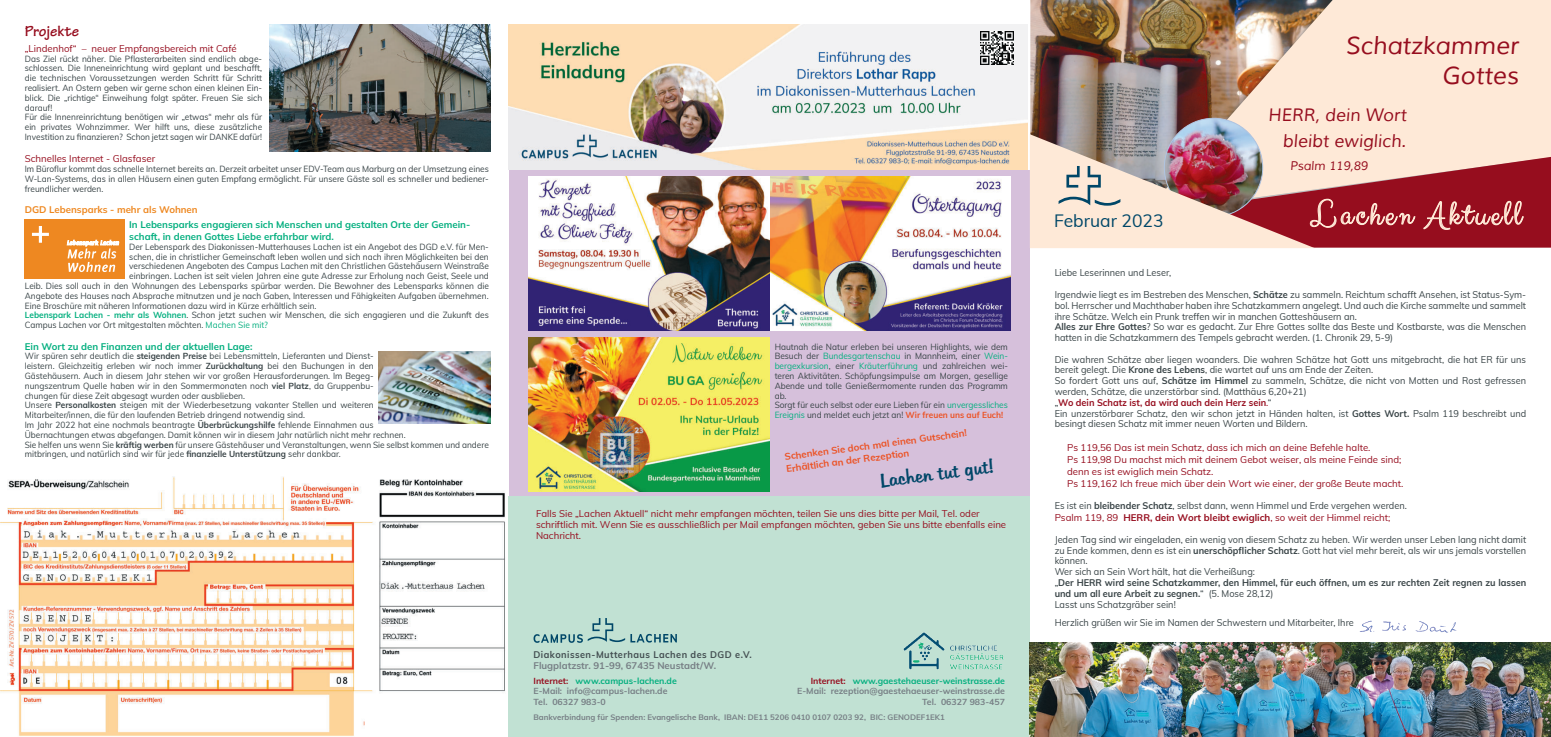
<style>
.page{position:relative;width:1551px;height:737px;background:#fff}
.page>*{position:absolute;margin:0;border:0;box-sizing:border-box;transform-origin:0 0}
.t1{font:35px "Clicker Script";letter-spacing:.08em;color:#fee9d7}
.t2{font:italic 24.5px/29.4px "Muli";color:#960d1e;text-align:right}
.t3{font:19.25px "Martina";color:#004768}
.t4{font:italic 17.5px/25.2px "Muli";color:#960d1e;text-align:right}
.t5{font:17.5px "Muli";color:#004768}
.t6{font:700 15.75px "Tekton Pro";color:#960d1e}
.t7{font:italic 12.25px "Muli";color:#960d1e}
.t8{font:9.62px/10.8px "Muli";color:#384346;scale:.95 1}
.t9{font:9.62px/12.3px "Muli";color:#960d1e}
.t10{font:700 9.62px/11.5px "Mulish";color:#04af7f}
.t11{font:700 9.62px/12px "Muli";color:#ec5224}
.t12{font:700 9.62px "Muli";letter-spacing:.05em;color:#434e51;scale:.95 1}
.t13{font:700 9.62px "Muli";color:#777f85}
.t14{font:700 9.62px "Mulish";color:#ee8821}
.t15{font:8.75px/9.8px "Muli";color:#384346;scale:.95 1}
.t16{font:700 8.75px/10.5px "Muli";color:#777f85}
.t17{font:700 7.88px "Muli";color:#777f85}
.s1{font-weight:700;color:#04af7f}
.s2{color:#04af7f}
.s3{font-weight:700}
.s4{font-weight:700;color:#ec5224}
.s5{color:#960d1e}
.s6{font-weight:700;color:#960d1e}
</style>
<div class="page">
<img style="left:0;top:476px;width:505px;height:261px">
<div style="left:509px;top:170px;width:520px;height:326px;background:#d6c0db"></div>
<div style="left:508px;top:496px;width:521px;height:241px;background:#c1e1d3"></div>
<svg style="left:533px;top:618px;width:144px;height:25px"></svg>
<img style="left:903px;top:632px;width:100px;height:38px">
<svg style="left:1359px;top:620px;width:15px;height:12px"></svg>
<svg style="left:1415px;top:621px;width:41px;height:12px"></svg>
<svg style="left:1382px;top:621px;width:23px;height:10px"></svg>
<img style="left:1030px;top:0;width:109px;height:134px">
<img style="left:1144px;top:0;width:406px;height:134px">
<img style="left:1164px;top:118px;width:98px;height:99px;border-radius:49px">
<img style="left:1029px;top:134px;width:521px;height:114px">
<img style="left:508px;top:25px;width:519px;height:145px">
<img style="left:980px;top:32px;width:33px;height:32px">
<img style="left:269px;top:25px;width:221px;height:127px">
<div style="left:24px;top:219px;width:100px;height:60px;background:#ee8821"></div>
<svg style="left:32px;top:226px;width:17px;height:17px"></svg>
<svg style="left:67px;top:240px;width:52px;height:32px"></svg>
<img style="left:379px;top:351px;width:111px;height:72px">
<img style="left:1029px;top:643px;width:521px;height:94px">
<img style="left:769px;top:176px;width:240px;height:154px">
<img style="left:528px;top:176px;width:241px;height:154px">
<img style="left:528px;top:337px;width:241px;height:154px">
<h3 class="t6" style="left:25px;top:24px;width:56px">Projekte</h3>
<p class="t9" style="left:25px;top:42px;width:213px">„Lindenhof“ – neuer Empfangsbereich mit Café</p>
<p class="t15" style="left:25px;top:53px;width:251px">Das Ziel rückt näher. Die P昀氀asterarbeiten sind endlich abge&shy;schlossen. Die Inneneinrichtung wird geplant und beschafft, die technischen Voraussetzungen werden Schritt für Schritt realisiert. An Ostern geben wir gerne schon einen kleinen Ein&shy;blick. Die „richtige“ Einweihung folgt später. Freuen Sie sich darauf!<br>Für die Innenreinrichtung benötigen wir „etwas“ mehr als für ein privates Wohnzimmer. Wer hilft uns, diese zusätzliche Investition zu 昀椀nanzieren? Schon jetzt sagen wir DANKE dafür!</p>
<p class="t9" style="left:25px;top:153px;width:132px">Schnelles Internet - Glasfaser</p>
<p class="t15" style="left:25px;top:163px;width:490px;text-align:justify">Im Büro昀氀ur kommt das schnelle Internet bereits an. Derzeit arbeitet unser EDV-Team aus Marburg an der Umsetzung eines W-Lan-Systems, das in allen Häusern einen guten Empfang ermöglicht. Für unsere Gäste soll es schneller und bediener&shy;freundlicher werden.</p>
<p class="t14" style="left:25px;top:206px;width:174px">DGD Lebensparks - mehr als Wohnen</p>
<p class="t10" style="left:129px;top:220px;width:342px">In Lebensparks engagieren sich Menschen und gestalten Orte der Gemein&shy;schaft, in denen Gottes Liebe erfahrbar wird.</p>
<p class="t15" style="left:129px;top:242px;width:380px">Der Lebenspark des Diakonissen-Mutterhauses Lachen ist ein Angebot des DGD e.V. für Men-</p>
<p class="t15" style="left:129px;top:252px;width:380px">schen, die in christlicher Gemeinschaft leben wollen und sich nach ihren Möglichkeiten bei den</p>
<p class="t15" style="left:129px;top:261px;width:380px">verschiedenen Angeboten des Campus Lachen mit den Christlichen Gästehäusern Weinstraße</p>
<p class="t15" style="left:129px;top:271px;width:380px">einbringen. Lachen ist seit vielen Jahren eine gute Adresse zur Erholung nach Geist, Seele und</p>
<p class="t15" style="left:25px;top:281px;width:490px">Leib. Dies soll auch in den Wohnungen des Lebensparks spürbar werden. Die Bewohner des Lebensparks können die</p>
<p class="t15" style="left:25px;top:291px;width:489px">Angebote des Hauses nach Absprache mitnutzen und je nach Gaben, Interessen und Fähigkeiten Aufgaben übernehmen.</p>
<p class="t15" style="left:25px;top:301px;width:308px">Eine Broschüre mit näheren Informationen dazu wird in Kürze erhältlich sein.</p>
<p class="t15" style="left:25px;top:310px;width:490px"><span class="s1">Lebenspark Lachen - mehr als Wohnen</span>. Schon jetzt suchen wir Menschen, die sich engagieren und die Zukunft des</p>
<p class="t15" style="left:25px;top:320px;width:257px">Campus Lachen vor Ort mitgestalten möchten. <span class="s2">Machen Sie mit?</span></p>
<p class="t10" style="left:25px;top:341px;width:229px">Ein Wort zu den Finanzen und der aktuellen Lage:</p>
<p class="t15" style="left:25px;top:351px;width:490px">Wir spüren sehr deutlich die <span class="s3">steigenden Preise</span> bei Lebensmitteln, Lieferanten und Dienst-<br>leistern. Gleichzeitig erleben wir noch immer <span class="s3">Zurückhaltung</span> bei den Buchungen in den<br>Gästehäusern. Auch in diesem Jahr stehen wir vor großen Herausforderungen. Im Begeg-<br>nungszentrum Quelle haben wir in den Sommermonaten noch <span class="s3">viel Platz</span>, da Gruppenbu-<br>chungen für diese Zeit abgesagt wurden oder ausblieben.<br>Unsere <span class="s3">Personalkosten</span> steigen mit der Wiederbesetzung vakanter Stellen und weiteren<br>Mitarbeiter/innen, die für den laufenden Betrieb dringend notwendig sind.<br>Im Jahr 2022 hat eine nochmals beantragte <span class="s3">Überbrückungshilfe</span> fehlende Einnahmen aus<br>Übernachtungen etwas abgefangen. Damit können wir in diesem Jahr natürlich nicht mehr rechnen.<br>Sie helfen uns wenn Sie <span class="s3">kräftig werben</span> für unsere Gästehäuser und Veranstaltungen, wenn Sie selbst kommen und andere mitbringen, und natürlich sind wir für jede <span class="s3">昀椀nanzielle Unterstützung</span> sehr dankbar.</p>
<p class="t15" style="left:774px;top:342px;width:247px">Hautnah die Natur erleben bei unseren Highlights, wie dem Besuch der <span class="s2">Bundesgartenschau</span> in Mannheim, einer <span class="s2">Wein&shy;bergexkursion</span>, einer <span class="s2">Kräuterführung</span> und zahlreichen wei&shy;teren Aktivitäten. Schöpfungsimpulse am Morgen, gesellige Abende und tolle Genießermomente runden das Programm ab.<br>Sorgt für euch selbst oder eure Lieben für ein <span class="s2">unvergessliches Ereignis</span> und meldet euch jetzt an! <span class="s4">Wir freuen uns auf Euch!</span></p>
<p class="t11" style="left:784px;top:452px;width:185px;rotate:-8deg">Schenken Sie doch mal einen Gutschein!<br>Erhältlich an der Rezeption</p>
<h3 class="t3" style="left:878px;top:473px;width:116px;rotate:-8deg">Lachen tut gut!</h3>
<p class="t9" style="left:536px;top:508px;width:471px;line-height:11.1px">Falls Sie „Lachen Aktuell“ nicht mehr empfangen möchten, teilen Sie uns dies bitte per Mail, Tel. oder schriftlich mit. Wenn Sie es ausschließlich per Mail empfangen möchten, geben Sie uns bitte ebenfalls eine<br>Nachricht.</p>
<p class="t12" style="left:533px;top:648px;width:231px">Diakonissen-Mutterhaus Lachen des DGD e.V.</p>
<p class="t13" style="left:533px;top:660px;width:184px">Flugplatzstr. 91-99, 67435 Neustadt/W.</p>
<p class="t16" style="left:533px;top:675px;width:145px"><span class="s5">Internet:</span> <span class="s2">www.campus-lachen.de<br></span>E-Mail: info@campus-lachen.de<br>Tel. 06327 983-0</p>
<p class="t16" style="left:797px;top:675px;width:209px;text-align:right"><span class="s5">Internet:</span> <span class="s2">www.gaestehaeuser-weinstrasse.de<br></span>E-Mail: rezeption@gaestehaeuser-weinstrasse.de<br>Tel. 06327 983-457</p>
<p class="t17" style="left:533px;top:712px;width:413px">Bankverbindung für Spenden: Evangelische Bank, IBAN: DE11 5206 0410 0107 0203 92, BIC: GENODEF1EK1</p>
<h3 class="t5" style="left:1053px;top:212px;width:111px">Februar 2023</h3>
<h2 class="t2" style="left:1345px;top:33px;width:175px">Schatzkammer<br>Gottes</h2>
<h3 class="t4" style="left:1267px;top:104px;width:140px">HERR, dein Wort bleibt ewiglich.</h3>
<h3 class="t7" style="left:1289px;top:161px;width:79px">Psalm 119,89</h3>
<h1 class="t1" style="left:1310px;top:199px;width:212px">Lachen Aktuell</h1>
<p class="t8" style="left:1054px;top:268px;width:124px">Liebe Leserinnen und Leser,</p>
<p class="t8" style="left:1054px;top:289px;width:498px">Irgendwie liegt es im Bestreben des Menschen, <span class="s3">Schätze</span> zu sammeln. Reichtum schafft Ansehen, ist Status-Sym&shy;bol. Herrscher und Machthaber haben ihre Schatzkammern angelegt. Und auch die Kirche sammelte und sammelt ihre Schätze. Welch ein Prunk treffen wir in manchen Gotteshäusern an.<br><span class="s3">Alles zur Ehre Gottes</span>? So war es gedacht. Zur Ehre Gottes sollte das Beste und Kostbarste, was die Menschen hatten in die Schatzkammern des Tempels gebracht werden. (1. Chronik 29, 5-9)</p>
<p class="t8" style="left:1054px;top:354px;width:498px">Die wahren Schätze aber liegen woanders. Die wahren Schätze hat Gott uns mitgebracht, die hat ER für uns bereit gelegt. Die <span class="s3">Krone des Lebens</span>, die wartet auf uns am Ende der Zeiten.<br>So fordert Gott uns auf, <span class="s3">Schätze im Himmel</span> zu sammeln, Schätze, die nicht von Motten und Rost gefressen werden, Schätze, die unzerstörbar sind. (Matthäus 6,20+21)<br>„<span class="s6">Wo dein Schatz ist, da wird auch dein Herz sein</span><span class="s5">.</span>“<br>Ein unzerstörbarer Schatz, den wir schon jetzt in Händen halten, ist <span class="s3">Gottes Wort.</span> Psalm 119 beschreibt und besingt diesen Schatz mit immer neuen Worten und Bildern.</p>
<p class="t9" style="left:1067px;top:441px;width:338px">Ps 119,56 Das ist mein Schatz, dass ich mich an deine Befehle halte.<br>Ps 119,98 Du machst mich mit deinem Gebot weiser, als meine Feinde sind; denn es ist ewiglich mein Schatz.<br>Ps 119,162 Ich freue mich über dein Wort wie einer, der große Beute macht.</p>
<p class="t8" style="left:1054px;top:499px;width:372px;line-height:12.3px">Es ist ein <span class="s3">bleibender Schatz</span>, selbst dann, wenn Himmel und Erde vergehen werden.<br><span class="s5">Psalm 119, 89</span> <span class="s6">HERR, dein Wort bleibt ewiglich</span><span class="s5">, so weit der Himmel reicht;</span></p>
<p class="t8" style="left:1054px;top:534px;width:498px">Jeden Tag sind wir eingeladen, ein wenig von diesem Schatz zu heben. Wir werden unser Leben lang nicht damit zu Ende kommen, denn es ist ein <span class="s3">unerschöp昀氀icher Schatz</span>. Gott hat viel mehr bereit, als wir uns jemals vorstellen können.<br>Wer sich an Sein Wort hält, hat die Verheißung:<br>„<span class="s3">Der HERR wird seine Schatzkammer, den Himmel, für euch öffnen, um es zur rechten Zeit regnen zu lassen und um all eure Arbeit zu segnen.</span>“ (5. Mose 28,12)<br>Lasst uns Schatzgräber sein!</p>
<p class="t8" style="left:1054px;top:617px;width:316px">Herzlich grüßen wir Sie im Namen der Schwestern und Mitarbeiter, Ihre</p>
</div>
